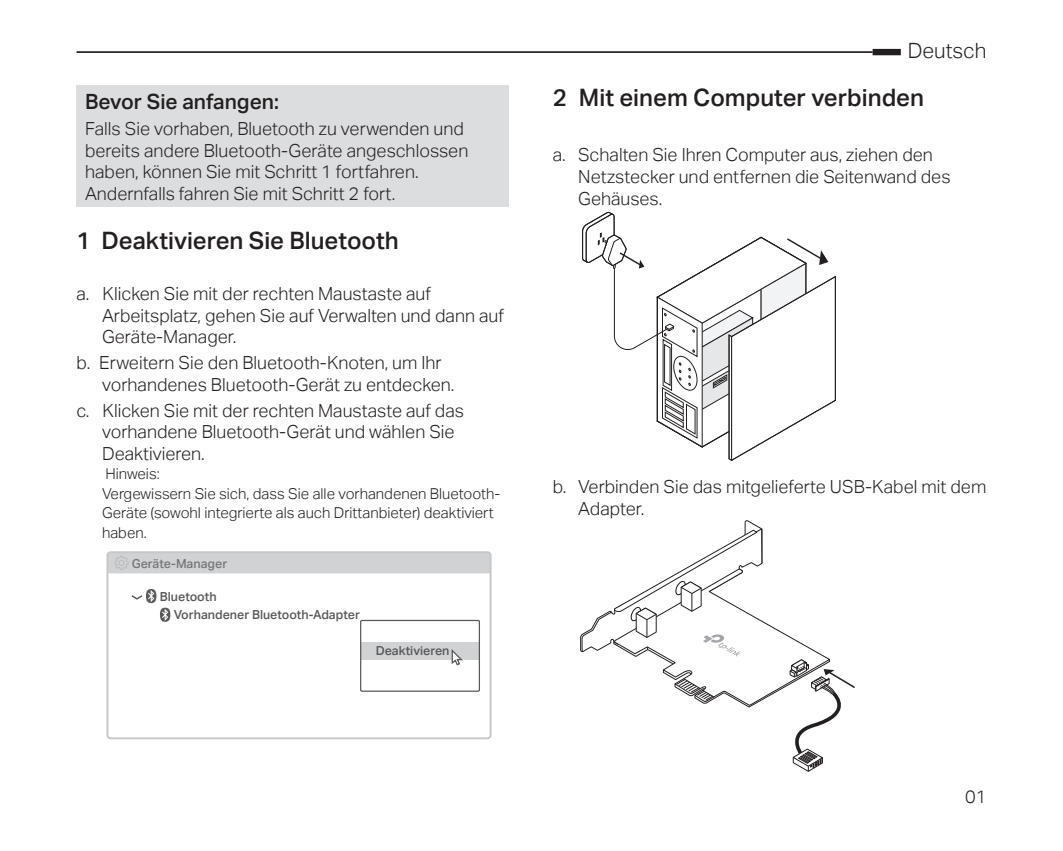
<style>
.page{position:relative;width:1063px;height:851px;background:#fff}
.page>*{position:absolute;margin:0;border:0;box-sizing:border-box;transform-origin:0 0}
.t1{font:24px "TP Link Aktiv Medium";color:#231f20}
.t2{font:21px "TP Link Aktiv Medium";color:#231f20}
.t3{font:21px "TP Link Aktiv Light";color:#231f20}
.t4{font:18px/21.6px "TP Link Aktiv Light";color:#231f20}
.t5{font:15px/19.5px "TP Link Aktiv Light";color:#231f20}
.t6{font:12.6px "TP Link Aktiv Medium";color:#57585a}
.t7{font:12.6px "TP Link Aktiv Medium";color:#76787b}
</style>
<div class="page">
<div style="left:873px;top:49px;width:28px;height:6px;background:#231f20"></div>
<hr style="left:77px;top:51px;width:796px;height:2px;background:#231f20">
<svg style="left:582px;top:212px;width:254px;height:249px"></svg>
<svg style="left:580px;top:520px;width:275px;height:251px"></svg>
<div style="left:360px;top:641px;width:120px;height:18px;background:#d1d2d4"></div>
<div style="left:107px;top:552px;width:384px;height:21px;background:#d1d2d4;border-radius:2px"></div>
<div style="left:106px;top:551px;width:386px;height:188px;border:2px solid #c7c8ca;border-radius:3px"></div>
<svg style="left:114px;top:556px;width:15px;height:14px"></svg>
<svg style="left:118px;top:559px;width:7px;height:7px"></svg>
<svg style="left:132px;top:589px;width:38px;height:32px"></svg>
<svg style="left:451px;top:649px;width:13px;height:17px"></svg>
<div style="left:360px;top:619px;width:120px;height:72px;border:1px solid #57585a"></div>
<div style="left:77px;top:85px;width:432px;height:122px;background:#dcdddf"></div>
<p class="t2" style="left:85px;top:89px;width:195px">Bevor Sie anfangen:</p>
<p class="t4" style="left:85px;top:118px;width:385px">Falls Sie vorhaben, Bluetooth zu verwenden und bereits andere Bluetooth-Geräte angeschlossen haben, können Sie mit Schritt 1 fortfahren.<br>Andernfalls fahren Sie mit Schritt 2 fort.</p>
<h1 class="t1" style="left:77px;top:226px;width:324px">1 Deaktivieren Sie Bluetooth</h1>
<p class="t4" style="left:102px;top:283px;width:403px;text-indent:-26px">a. Klicken Sie mit der rechten Maustaste auf<br>Arbeitsplatz, gehen Sie auf Verwalten und dann auf<br>Geräte-Manager.</p>
<p class="t4" style="left:102px;top:352px;width:354px;text-indent:-26px">b. Erweitern Sie den Bluetooth-Knoten, um Ihr vorhandenes Bluetooth-Gerät zu entdecken.</p>
<p class="t4" style="left:102px;top:399px;width:364px;text-indent:-26px">c. Klicken Sie mit der rechten Maustaste auf das vorhandene Bluetooth-Gerät und wählen Sie<br>Deaktivieren.</p>
<p class="t5" style="left:102px;top:464px;width:400px">Hinweis:<br>Vergewissern Sie sich, dass Sie alle vorhandenen Bluetooth-Geräte (sowohl integrierte als auch Drittanbieter) deaktiviert haben.</p>
<p class="t7" style="left:132px;top:556px;width:97px">Geräte-Manager</p>
<p class="t6" style="left:160px;top:589px;width:58px">Bluetooth</p>
<p class="t6" style="left:174px;top:607px;width:188px">Vorhandener Bluetooth-Adapter</p>
<p class="t6" style="left:376px;top:643px;width:75px">Deaktivieren</p>
<p class="t3" style="left:908px;top:39px;width:80px">Deutsch</p>
<h1 class="t1" style="left:553px;top:83px;width:373px">2 Mit einem Computer verbinden</h1>
<p class="t4" style="left:578px;top:144px;width:374px;text-indent:-26px">a. Schalten Sie Ihren Computer aus, ziehen den<br>Netzstecker und entfernen die Seitenwand des<br>Gehäuses.</p>
<p class="t4" style="left:578px;top:476px;width:410px;text-indent:-26px">b. Verbinden Sie das mitgelieferte USB-Kabel mit dem<br>Adapter.</p>
<p class="t4" style="left:965px;top:785px;width:23px">01</p>
</div>
